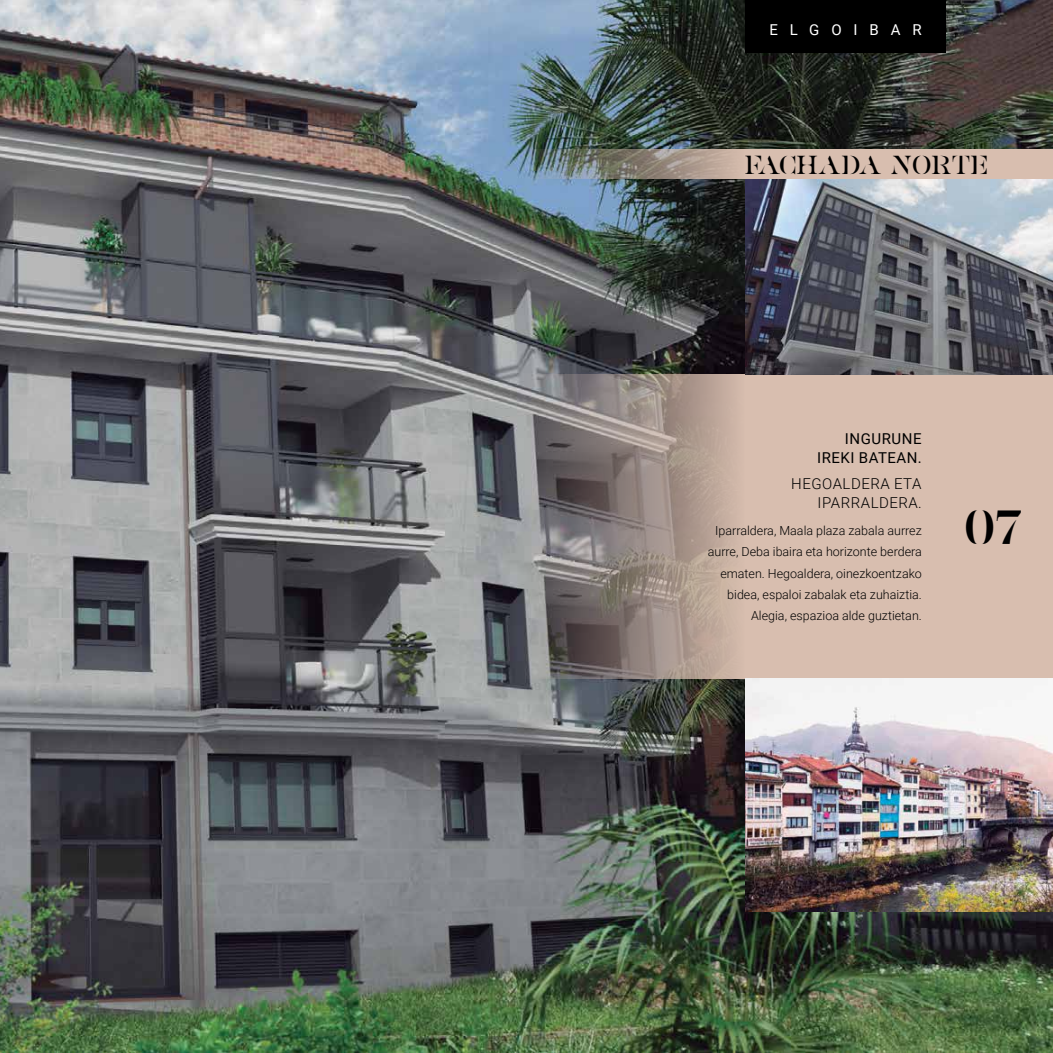
<style>
.page{position:relative;width:1053px;height:1053px;background:#fff}
.page>*{position:absolute;margin:0;border:0;box-sizing:border-box;transform-origin:0 0}
.t1{font:34.5px "SATURDATESERIF";color:#000}
.t2{font:18.75px "SATURDATESERIF";color:#000}
.t3{font:300 15px/18.8px "Roboto";letter-spacing:.035em;color:#000;text-align:right}
.t4{font:15px "Roboto";color:#000}
.t5{font:15px "Roboto";letter-spacing:.795em;color:#fff}
.t6{font:300 12.5px/21.2px "Roboto";color:#000;text-align:right}
</style>
<div class="page">
<img style="left:0;top:0;width:1052px;height:1052px">
<svg style="left:485px;top:374px;width:567px;height:304px;background:#b6a399"></svg>
<svg style="left:485px;top:149px;width:567px;height:30px;background:#b4a8a0"></svg>
<img style="left:745px;top:678px;width:307px;height:233px">
<img style="left:745px;top:179px;width:307px;height:195px">
<div style="left:745px;top:0;width:200px;height:52px;background:#000"></div>
<p class="t5" style="left:769px;top:19px;width:154px">ELGOIBAR</p>
<h2 class="t2" style="left:745px;top:156px;width:244px">FACHADA NORTE</h2>
<p class="t4" style="left:844px;top:428px;width:16px">INGURUNE</p>
<p class="t4" style="left:817px;top:447px;width:8px">IREKI</p>
<p class="t4" style="left:858px;top:447px;width:11px">BATEAN</p>
<p class="t4" style="left:917px;top:447px;width:5px">.</p>
<p class="t3" style="left:791px;top:473px;width:132px">H egoaldera eta<br>Iparraldera.</p>
<p class="t6" style="left:707px;top:519px;width:215px">I parraldera, Maala plaza zabala aurrez aurre, Deba ibaira eta horizonte berdera ematen. Hegoaldera, oinezkoentzako bidea, espaloi zabalak eta zuhaiztia.<br>Alegia, espazioa alde guztietan.</p>
<h1 class="t1" style="left:966px;top:510px;width:60px">07</h1>
</div>
